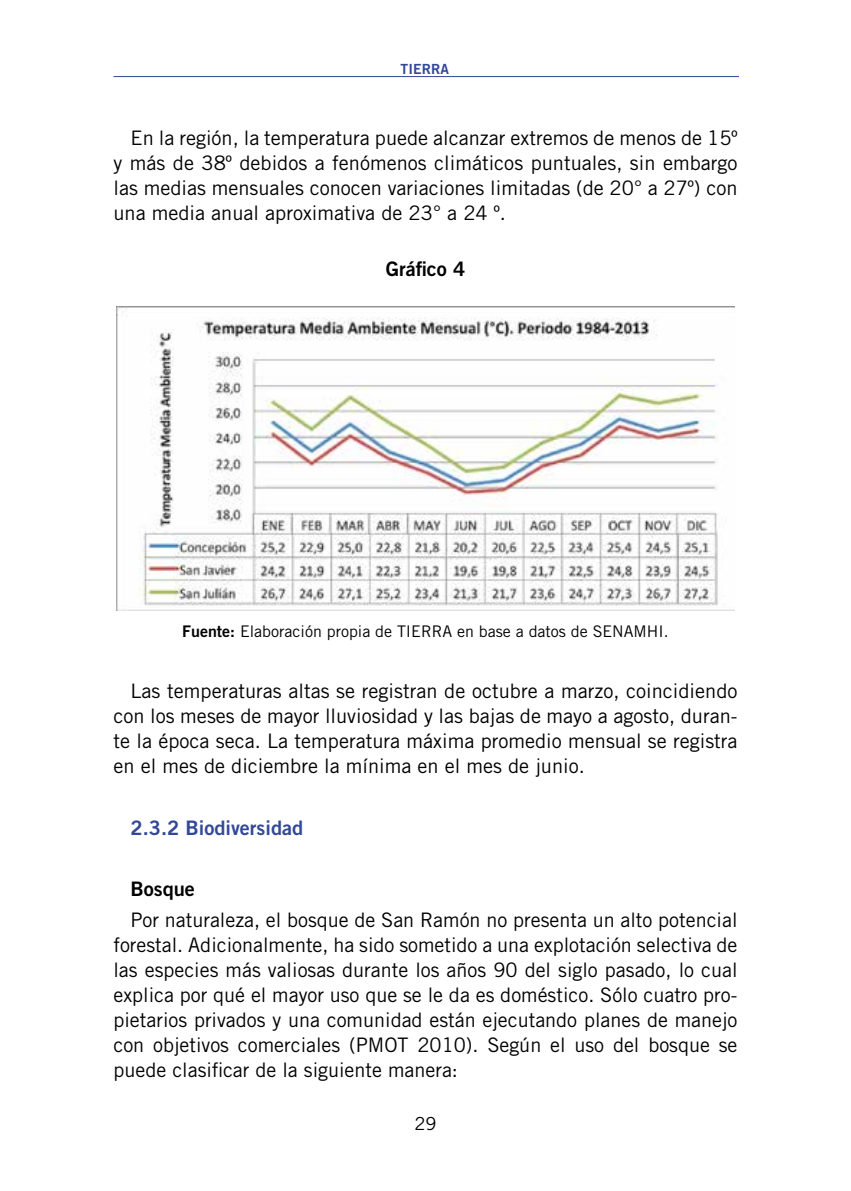
<style>
.page{position:relative;width:851px;height:1191px;background:#fff}
.page>*{position:absolute;margin:0;border:0;box-sizing:border-box;transform-origin:0 0}
.t1{font:20px/25px "Trade Gothic LT Std";color:#000;text-align:justify}
.t2{font:20px "Trade Gothic LT Std Bd 2";color:#334898}
.t3{font:20px "Trade Gothic LT Std Bd 2";color:#000}
.t4{font:18px "Trade Gothic LT Std";color:#000}
.t5{font:16px "Trade Gothic LT Std";color:#000}
.t6{font:14px "Trade Gothic LT Std Bd 2";color:#334898}
.s1{font-family:"Trade Gothic LT Std Bd 2"}
</style>
<div class="page">
<hr style="left:113px;top:76px;width:625px;height:1px;background:#334898">
<img style="left:116px;top:306px;width:618px;height:304px">
<p class="t6" style="left:400px;top:60px;width:50px">TIERRA</p>
<p class="t1" style="left:113px;top:125px;width:625px;text-indent:17px">En la región, la temperatura puede alcanzar extremos de menos de 15º y más de 38º debidos a fenómenos climáticos puntuales, sin embargo las medias mensuales conocen variaciones limitadas (de 20° a 27º) con una media anual aproximativa de 23° a 24 º.</p>
<p class="t3" style="left:385px;top:256px;width:81px">Gráfico 4</p>
<p class="t5" style="left:182px;top:621px;width:488px"><span class="s1">Fuente:</span> Elaboración propia de TIERRA en base a datos de SENAMHI.</p>
<p class="t1" style="left:113px;top:678px;width:625px;text-indent:17px">Las temperaturas altas se registran de octubre a marzo, coincidiendo con los meses de mayor lluviosidad y las bajas de mayo a agosto, duran&shy;te la época seca. La temperatura máxima promedio mensual se registra en el mes de diciembre la mínima en el mes de junio.</p>
<p class="t2" style="left:130px;top:815px;width:174px">2.3.2 Biodiversidad</p>
<p class="t3" style="left:130px;top:876px;width:66px">Bosque</p>
<p class="t1" style="left:113px;top:907px;width:625px;text-indent:17px">Por naturaleza, el bosque de San Ramón no presenta un alto potencial forestal. Adicionalmente, ha sido sometido a una explotación selectiva de las especies más valiosas durante los años 90 del siglo pasado, lo cual explica por qué el mayor uso que se le da es doméstico. Sólo cuatro pro&shy;pietarios privados y una comunidad están ejecutando planes de manejo con objetivos comerciales (PMOT 2010). Según el uso del bosque se puede clasificar de la siguiente manera:</p>
<p class="t4" style="left:414px;top:1113px;width:23px">29</p>
</div>
